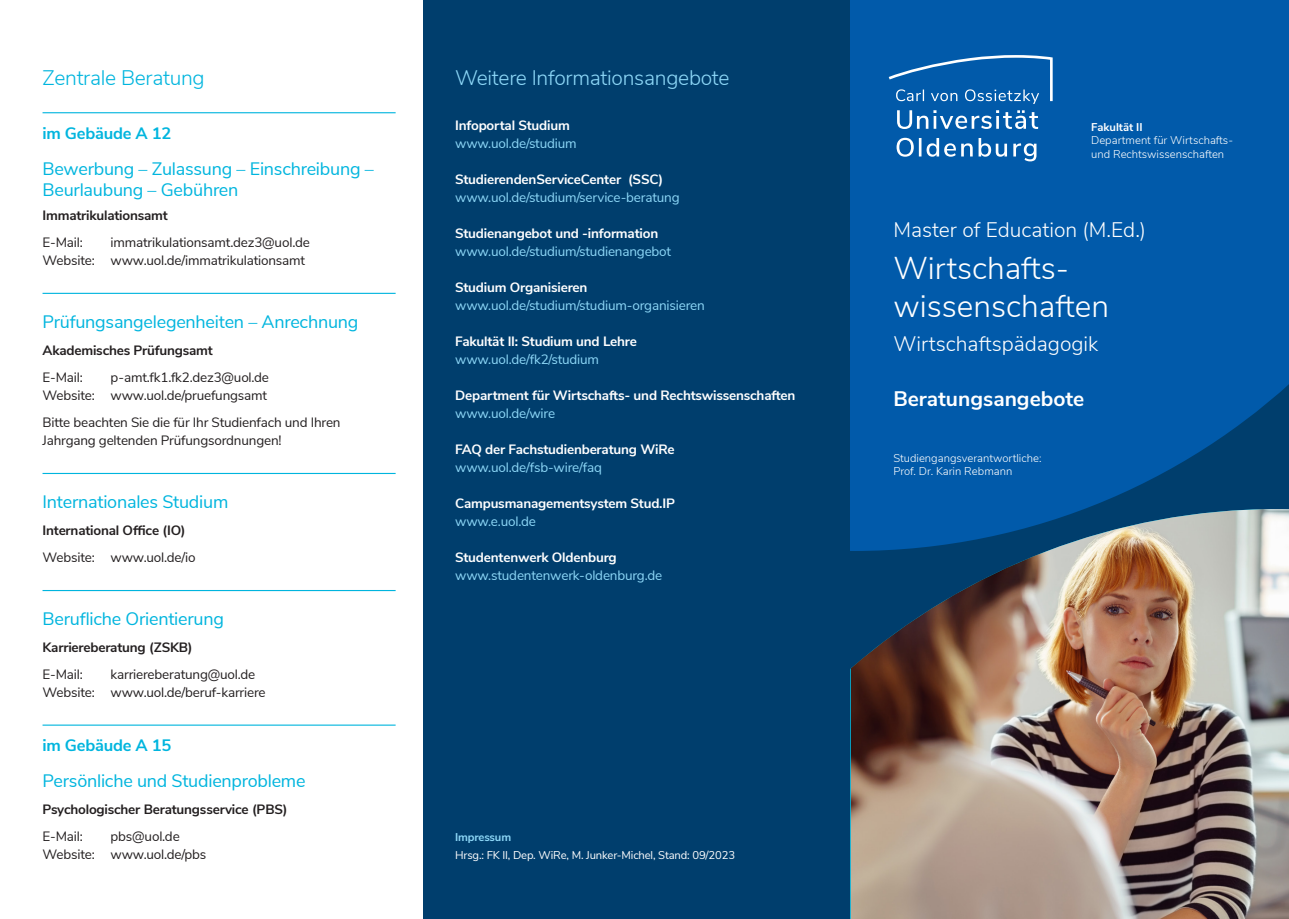
<style>
.page{position:relative;width:1289px;height:919px;background:#fff}
.page>*{position:absolute;margin:0;border:0;box-sizing:border-box;transform-origin:0 0}
.t1{font:300 31.5px/37.8px "Nunito Sans";color:#fff}
.t2{font:300 21px "Nunito Sans";color:#fff}
.t3{font:300 21px "Nunito Sans";letter-spacing:-.015em;color:#8dd7f7}
.t4{font:700 21px "Nunito Sans";color:#fff}
.t5{font:300 21px "Nunito Sans";letter-spacing:-.015em;color:#00b5de}
.t6{font:18px/21.6px "Nunito Sans";letter-spacing:-.015em;color:#00b5de}
.t7{font:700 16.5px "Nunito Sans";letter-spacing:-.015em;color:#00b5de}
.t8{font:13.5px/18px "Nunito Sans";letter-spacing:-.015em;color:#231f20}
.t9{font:700 13.5px "Nunito Sans";letter-spacing:-.015em;color:#fff}
.t10{font:13.5px "Nunito Sans";letter-spacing:-.015em;color:#8dd7f7}
.t11{font:700 13.5px "Nunito Sans";letter-spacing:-.015em;color:#231f20}
.t12{font:300 11.25px/13.5px "Nunito Sans";color:#fff}
.t13{font:11.25px "Nunito Sans";letter-spacing:-.015em;color:#fff}
.t14{font:700 11.25px "Nunito Sans";color:#fff}
.t15{font:700 11.25px "Nunito Sans";letter-spacing:-.015em;color:#8dd7f7}
</style>
<div class="page">
<div style="left:424px;top:0;width:441px;height:918px;background:#003e6d"></div>
<div style="left:850px;top:0;width:438px;height:509px;background:#015aaa"></div>
<img style="left:850px;top:509px;width:438px;height:409px">
<svg style="left:896px;top:138px;width:140px;height:23px"></svg>
<svg style="left:897px;top:110px;width:141px;height:19px"></svg>
<svg style="left:888px;top:55px;width:164px;height:49px;background:#1c6cb3"></svg>
<hr style="left:43px;top:112px;width:352px;height:1px;background:#00b5de">
<hr style="left:43px;top:293px;width:352px;height:1px;background:#00b5de">
<hr style="left:43px;top:473px;width:352px;height:1px;background:#00b5de">
<hr style="left:43px;top:590px;width:352px;height:1px;background:#00b5de">
<hr style="left:43px;top:724px;width:352px;height:1px;background:#00b5de">
<h2 class="t5" style="left:43px;top:62px;width:164px">Zentrale Beratung</h2>
<p class="t7" style="left:43px;top:121px;width:130px">im Gebäude A 12</p>
<h3 class="t6" style="left:43px;top:157px;width:333px">Bewerbung – Zulassung – Einschreibung –<br>Beurlaubung – Gebühren</h3>
<p class="t11" style="left:43px;top:205px;width:127px">Immatrikulationsamt</p>
<p class="t8" style="left:43px;top:232px;width:42px">E-Mail:</p>
<p class="t8" style="left:43px;top:232px;width:269px;text-indent:68px">immatrikulationsamt.dez3@uol.de<br>Website: www.uol.de/immatrikulationsamt</p>
<h3 class="t6" style="left:43px;top:310px;width:317px">Prüfungsangelegenheiten – Anrechnung</h3>
<p class="t11" style="left:43px;top:340px;width:172px">Akademisches Prüfungsamt</p>
<p class="t8" style="left:43px;top:367px;width:42px">E-Mail:</p>
<p class="t8" style="left:43px;top:367px;width:228px;text-align:right">p-amt.fk1.fk2.dez3@uol.de<br>Website: www.uol.de/pruefungsamt</p>
<p class="t8" style="left:43px;top:412px;width:299px">Bitte beachten Sie die für Ihr Studienfach und Ihren<br>Jahrgang geltenden Prüfungsordnungen!</p>
<h3 class="t6" style="left:43px;top:490px;width:187px">Internationales Studium</h3>
<p class="t11" style="left:43px;top:520px;width:145px">International Office (IO)</p>
<p class="t8" style="left:43px;top:547px;width:155px">Website: www.uol.de/io</p>
<h3 class="t6" style="left:43px;top:607px;width:183px">Berufliche Orientierung</h3>
<p class="t11" style="left:43px;top:637px;width:152px">Karriereberatung (ZSKB)</p>
<p class="t8" style="left:43px;top:664px;width:42px">E-Mail:</p>
<p class="t8" style="left:43px;top:664px;width:225px;text-indent:68px">karriereberatung@uol.de<br>Website: www.uol.de/beruf-karriere</p>
<p class="t7" style="left:43px;top:733px;width:130px">im Gebäude A 15</p>
<h3 class="t6" style="left:43px;top:769px;width:264px">Persönliche und Studienprobleme</h3>
<p class="t11" style="left:43px;top:799px;width:246px">Psychologischer Beratungsservice (PBS)</p>
<p class="t8" style="left:43px;top:826px;width:42px">E-Mail:</p>
<p class="t8" style="left:43px;top:826px;width:165px;text-indent:68px">pbs@uol.de<br>Website: www.uol.de/pbs</p>
<h2 class="t3" style="left:455px;top:62px;width:276px">Weitere Informationsangebote</h2>
<p class="t9" style="left:455px;top:115px;width:116px">Infoportal Studium</p>
<p class="t10" style="left:455px;top:133px;width:123px">www.uol.de/studium</p>
<p class="t9" style="left:455px;top:169px;width:209px">StudierendenServiceCenter (SSC)</p>
<p class="t10" style="left:455px;top:187px;width:226px">www.uol.de/studium/service-beratung</p>
<p class="t9" style="left:455px;top:223px;width:204px">Studienangebot und -information</p>
<p class="t10" style="left:455px;top:241px;width:217px">www.uol.de/studium/studienangebot</p>
<p class="t9" style="left:455px;top:277px;width:134px">Studium Organisieren</p>
<p class="t10" style="left:455px;top:295px;width:251px">www.uol.de/studium/studium-organisieren</p>
<p class="t9" style="left:455px;top:331px;width:183px">Fakultät II: Studium und Lehre</p>
<p class="t10" style="left:455px;top:349px;width:145px">www.uol.de/fk2/studium</p>
<p class="t9" style="left:455px;top:385px;width:342px">Department für Wirtschafts- und Rechtswissenschaften</p>
<p class="t10" style="left:455px;top:403px;width:101px">www.uol.de/wire</p>
<p class="t9" style="left:455px;top:439px;width:221px">FAQ der Fachstudienberatung WiRe</p>
<p class="t10" style="left:455px;top:457px;width:148px">www.uol.de/fsb-wire/faq</p>
<p class="t9" style="left:455px;top:493px;width:221px">Campusmanagementsystem Stud.IP</p>
<p class="t10" style="left:455px;top:511px;width:82px">www.e.uol.de</p>
<p class="t9" style="left:455px;top:547px;width:163px">Studentenwerk Oldenburg</p>
<p class="t10" style="left:455px;top:565px;width:208px">www.studentenwerk-oldenburg.de</p>
<p class="t15" style="left:455px;top:829px;width:57px">Impressum</p>
<p class="t13" style="left:455px;top:847px;width:281px">Hrsg.: FK II, Dep. WiRe, M. Junker-Michel, Stand: 09/2023</p>
<p class="t14" style="left:1091px;top:118px;width:53px">Fakultät II</p>
<p class="t12" style="left:1091px;top:133px;width:143px">Department für Wirtschafts&shy;und Rechtswissenschaften</p>
<h2 class="t2" style="left:893px;top:214px;width:254px">Master of Education (M.Ed.)</h2>
<h1 class="t1" style="left:893px;top:247px;width:217px">Wirtschafts&shy;wissenschaften</h1>
<h2 class="t2" style="left:893px;top:328px;width:206px">Wirtschaftspädagogik</h2>
<h2 class="t4" style="left:893px;top:383px;width:192px">Beratungsangebote</h2>
<p class="t12" style="left:893px;top:450px;width:150px">Studiengangsverantwortliche:<br>Prof. Dr. Karin Rebmann</p>
</div>
